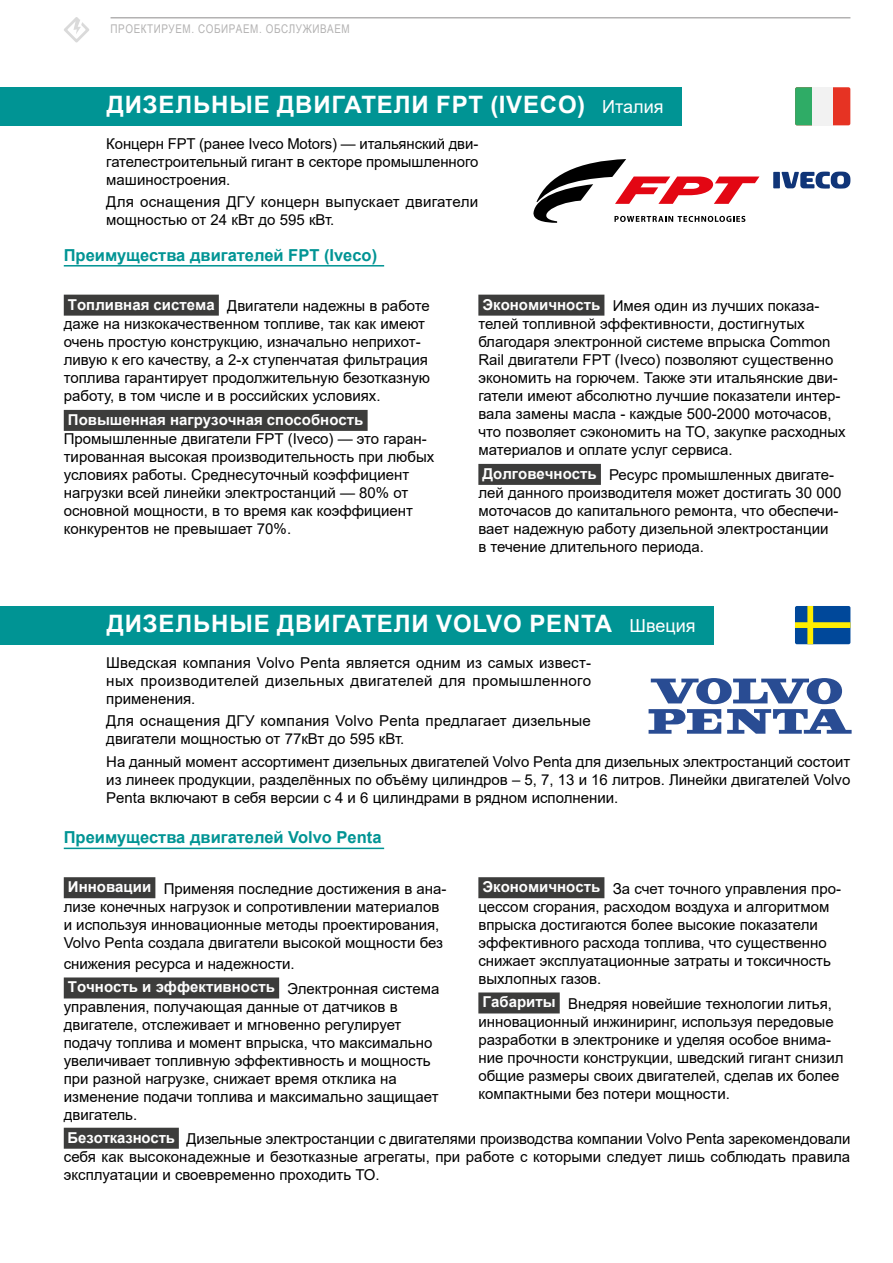
<style>
.page{position:relative;width:893px;height:1263px;background:#fff}
.page>*{position:absolute;margin:0;border:0;box-sizing:border-box;transform-origin:0 0}
.t1{font:700 24px "Arial";letter-spacing:.035em;color:#fff}
.t2{font:700 16.5px "Arial";color:#009494}
.t3{font:15px/18px "Arial";color:#000}
.t4{font:700 15px "Arial";color:#fff}
.t5{font:12px "Arial Narrow";letter-spacing:.05em;color:#b3b2b2}
.s1{font-weight:400;font-size:18px}
.s2{font-weight:700;color:#fff}
</style>
<div class="page">
<div style="left:478px;top:877px;width:126px;height:21px;background:#3c3c3b"></div>
<div style="left:478px;top:992px;width:82px;height:21px;background:#3c3c3b"></div>
<svg style="left:64px;top:17px;width:25px;height:26px"></svg>
<hr style="left:111px;top:17px;width:739px;height:2px;background:#b3b2b2">
<svg style="left:649px;top:678px;width:203px;height:56px"></svg>
<div style="left:0;top:87px;width:681px;height:38px;background:#009494"></div>
<div style="left:64px;top:295px;width:155px;height:21px;background:#3c3c3b"></div>
<div style="left:64px;top:410px;width:304px;height:21px;background:#3c3c3b"></div>
<div style="left:478px;top:295px;width:126px;height:21px;background:#3c3c3b"></div>
<div style="left:478px;top:464px;width:123px;height:21px;background:#3c3c3b"></div>
<hr style="left:64px;top:265px;width:320px;height:1px;background:#009494">
<div style="left:795px;top:87px;width:55px;height:38px;background:#e63323;border-radius:2px"></div>
<svg style="left:795px;top:87px;width:17px;height:38px"></svg>
<div style="left:812px;top:87px;width:21px;height:38px;background:#f2f2f2"></div>
<div style="left:0;top:606px;width:714px;height:38px;background:#009494"></div>
<div style="left:64px;top:1128px;width:115px;height:21px;background:#3c3c3b"></div>
<div style="left:64px;top:877px;width:91px;height:21px;background:#3c3c3b"></div>
<div style="left:64px;top:977px;width:215px;height:21px;background:#3c3c3b"></div>
<hr style="left:64px;top:848px;width:320px;height:1px;background:#009494">
<svg style="left:795px;top:606px;width:55px;height:38px;background:#3d6f75"></svg>
<svg style="left:533px;top:159px;width:226px;height:64px"></svg>
<svg style="left:782px;top:172px;width:68px;height:17px"></svg>
<div style="left:773px;top:172px;width:7px;height:16px;background:#103578"></div>
<p class="t5" style="left:111px;top:20px;width:241px">ПРОЕКТИРУЕМ. СОБИРАЕМ. ОБСЛУЖИВАЕМ</p>
<h1 class="t1" style="left:107px;top:88px;width:558px">ДИЗЕЛЬНЫЕ ДВИГАТЕЛИ FPT (IVECO) <span class="s1">Италия</span></h1>
<p class="t3" style="left:106px;top:135px;width:374px;text-align:justify">Концерн FPT (ранее Iveco Motors) — итальянский дви&shy;гателестроительный гигант в секторе промышленного машиностроения.</p>
<p class="t3" style="left:106px;top:193px;width:374px">Для оснащения ДГУ концерн выпускает двигатели мощностью от 24 кВт до 595 кВт.</p>
<p class="t2" style="left:64px;top:243px;width:315px">Преимущества двигателей FPT (Iveco)</p>
<p class="t3" style="left:64px;top:297px;width:368px"><span class="s2">Топливная система</span> Двигатели надежны в работе даже на низкокачественном топливе, так как имеют очень простую конструкцию, изначально неприхот&shy;ливую к его качеству, а 2-х ступенчатая фильтрация топлива гарантирует продолжительную безотказную работу, в том числе и в российских условиях.</p>
<p class="t4" style="left:68px;top:409px;width:297px">Повышенная нагрузочная способность</p>
<p class="t3" style="left:64px;top:430px;width:372px">Промышленные двигатели FPT (Iveco) — это гаран&shy;тированная высокая производительность при любых условиях работы. Среднесуточный коэффициент нагрузки всей линейки электростанций — 80% от основной мощности, в то время как коэффициент конкурентов не превышает 70%.</p>
<p class="t3" style="left:478px;top:297px;width:369px"><span class="s2">Экономичность</span> Имея один из лучших показа&shy;телей топливной эффективности, достигнутых благодаря электронной системе впрыска Сommon Rail двигатели FPT (Iveco) позволяют существенно экономить на горючем. Также эти итальянские дви&shy;гатели имеют абсолютно лучшие показатели интер&shy;вала замены масла - каждые 500-2000 моточасов, что позволяет сэкономить на ТО, закупке расходных материалов и оплате услуг сервиса.</p>
<p class="t3" style="left:478px;top:466px;width:365px"><span class="s2">Долговечность</span> Ресурс промышленных двигате&shy;лей данного производителя может достигать 30 000 моточасов до капитального ремонта, что обеспечи&shy;вает надежную работу дизельной электростанции<br>в течение длительного периода.</p>
<h1 class="t1" style="left:107px;top:607px;width:590px">ДИЗЕЛЬНЫЕ ДВИГАТЕЛИ VOLVO PENTA <span class="s1">Швеция</span></h1>
<p class="t3" style="left:106px;top:653px;width:486px;text-align:justify">Шведская компания Volvo Penta является одним из самых извест&shy;ных производителей дизельных двигателей для промышленного применения.</p>
<p class="t3" style="left:106px;top:712px;width:486px">Для оснащения ДГУ компания Volvo Penta предлагает дизельные двигатели мощностью от 77кВт до 595 кВт.</p>
<p class="t3" style="left:106px;top:752px;width:746px;text-align:justify">На данный момент ассортимент дизельных двигателей Volvo Penta для дизельных электростанций состоит из линеек продукции, разделённых по объёму цилиндров – 5, 7, 13 и 16 литров. Линейки двигателей Volvo Penta включают в себя версии с 4 и 6 цилиндрами в рядном исполнении.</p>
<p class="t2" style="left:64px;top:826px;width:319px">Преимущества двигателей Volvo Penta</p>
<p class="t3" style="left:64px;top:879px;width:384px"><span class="s2">Инновации</span> Применяя последние достижения в ана&shy;лизе конечных нагрузок и сопротивлении материалов и используя инновационные методы проектирования, Volvo Penta создала двигатели высокой мощности без</p>
<p class="t3" style="left:64px;top:951px;width:377px;line-height:23.7px">снижения ресурса и надежности.<br><span class="s2">Точность и эффективность</span> Электронная система</p>
<p class="t3" style="left:64px;top:997px;width:376px">управления, получающая данные от датчиков в двигателе, отслеживает и мгновенно регулирует подачу топлива и момент впрыска, что максимально увеличивает топливную эффективность и мощность при разной нагрузке, снижает время отклика на изменение подачи топлива и максимально защищает двигатель.</p>
<p class="t3" style="left:478px;top:879px;width:364px"><span class="s2">Экономичность</span> За счет точного управления про&shy;цессом сгорания, расходом воздуха и алгоритмом впрыска достигаются более высокие показатели эффективного расхода топлива, что существенно снижает эксплуатационные затраты и токсичность выхлопных газов.</p>
<p class="t3" style="left:478px;top:994px;width:367px"><span class="s2">Габариты</span> Внедряя новейшие технологии литья, инновационный инжиниринг, используя передовые разработки в электронике и уделяя особое внима&shy;ние прочности конструкции, шведский гигант снизил общие размеры своих двигателей, сделав их более компактными без потери мощности.</p>
<p class="t3" style="left:64px;top:1130px;width:788px;text-align:justify"><span class="s2">Безотказность</span> Дизельные электростанции с двигателями производства компании Volvo Penta зарекомендовали себя как высоконадежные и безотказные агрегаты, при работе с которыми следует лишь соблюдать правила эксплуатации и своевременно проходить ТО.</p>
</div>
